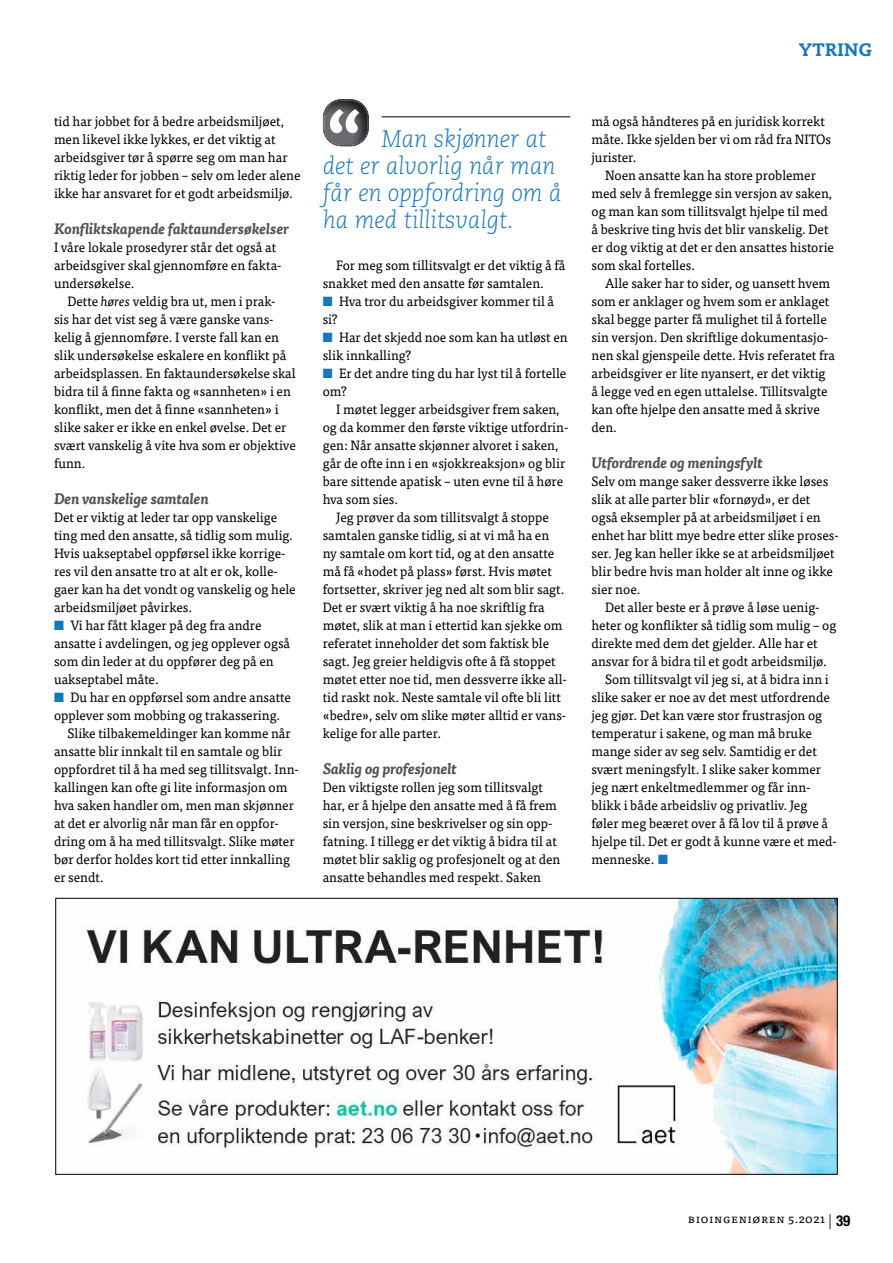
<style>
.page{position:relative;width:893px;height:1263px;background:#fff}
.page>*{position:absolute;margin:0;border:0;box-sizing:border-box;transform-origin:0 0}
.t1{font:italic 300 24px/27px "Caecilia LT Std";color:#1776bc}
.t2{font:800 18px "Caecilia LT Std";letter-spacing:.02em;color:#1776bc}
.t3{font:italic 700 15px "Tisa Pro";color:#545158;scale:.96 1}
.t4{font:13.5px/18px "Tisa Pro";color:#000;scale:.96 1}
.t5{font:12px "Tisa Pro";letter-spacing:.05em;color:#000}
.s1{font-style:italic}
.s2{color:#1776bc}
.s3{font-family:"Helvetica Neue LT Pro";font-weight:300;font-size:15px}
.s4{font-family:"Helvetica Neue LT Pro";font-weight:700;font-stretch:condensed;font-size:15px}
</style>
<div class="page">
<img style="left:84px;top:900px;width:752px;height:273px">
<hr style="left:382px;top:116px;width:188px;height:1px;background:#000">
<div style="left:320px;top:97px;width:50px;height:51px;background:#000;opacity:.75"></div>
<svg style="left:323px;top:99px;width:46px;height:48px"></svg>
<h2 class="t2" style="left:799px;top:39px;width:74px">YTRING</h2>
<p class="t4" style="left:54px;top:111px;width:258px">tid har jobbet for å bedre arbeidsmiljøet, men likevel ikke lykkes, er det viktig at arbeidsgiver tør å spørre seg om man har riktig leder for jobben – selv om leder alene ikke har ansvaret for et godt arbeidsmiljø.</p>
<p class="t3" style="left:54px;top:217px;width:246px">Konfliktskapende faktaundersøkelser</p>
<p class="t4" style="left:54px;top:237px;width:237px">I våre lokale prosedyrer står det også at arbeidsgiver skal gjennomføre en fakta&shy;undersøkelse.</p>
<p class="t4" style="left:54px;top:291px;width:253px;text-indent:14px">Dette <span class="s1">høres</span> veldig bra ut, men i prak-<br>sis har det vist seg å være ganske vans&shy;kelig å gjennomføre. I verste fall kan en slik undersøkelse eskalere en konflikt på arbeidsplassen. En faktaundersøkelse skal bidra til å finne fakta og «sannheten» i en konflikt, men det å finne «sannheten» i slike saker er ikke en enkel øvelse. Det er svært vanskelig å vite hva som er objektive funn.</p>
<p class="t3" style="left:54px;top:487px;width:163px">Den vanskelige samtalen</p>
<p class="t4" style="left:54px;top:507px;width:253px">Det er viktig at leder tar opp vanskelige ting med den ansatte, så tidlig som mulig.<br>Hvis uakseptabel oppførsel ikke korrige&shy;res vil den ansatte tro at alt er ok, kolle&shy;gaer kan ha det vondt og vanskelig og hele arbeidsmiljøet påvirkes.</p>
<p class="t4" style="left:54px;top:615px;width:247px"><span class="s2">■</span> Vi har fått klager på deg fra andre ansatte i avdelingen, og jeg opplever også som din leder at du oppfører deg på en uakseptabel måte.</p>
<p class="t4" style="left:54px;top:687px;width:248px"><span class="s2">■</span> Du har en oppførsel som andre ansatte</p>
<p class="t4" style="left:54px;top:705px;width:237px">opplever som mobbing og trakassering.</p>
<p class="t4" style="left:68px;top:723px;width:234px">Slike tilbakemeldinger kan komme når</p>
<p class="t4" style="left:54px;top:741px;width:239px">ansatte blir innkalt til en samtale og blir</p>
<p class="t4" style="left:54px;top:759px;width:257px">oppfordret til å ha med seg tillitsvalgt. Inn-</p>
<p class="t4" style="left:54px;top:777px;width:245px">kallingen kan ofte gi lite informasjon om</p>
<p class="t4" style="left:54px;top:795px;width:251px">hva saken handler om, men man skjønner</p>
<p class="t4" style="left:54px;top:813px;width:236px">at det er alvorlig når man får en oppfor-</p>
<p class="t4" style="left:54px;top:831px;width:252px">dring om å ha med tillitsvalgt. Slike møter</p>
<p class="t4" style="left:54px;top:849px;width:247px">bør derfor holdes kort tid etter innkalling</p>
<p class="t4" style="left:54px;top:867px;width:53px">er sendt.</p>
<h1 class="t1" style="left:323px;top:126px;width:240px;text-indent:59px">Man skjønner at det er alvorlig når man får en oppfordring om å ha med tillitsvalgt.</h1>
<p class="t4" style="left:323px;top:255px;width:254px;text-indent:14px">For meg som tillitsvalgt er det viktig å få snakket med den ansatte før samtalen.</p>
<p class="t4" style="left:323px;top:291px;width:242px"><span class="s2">■</span> Hva tror du arbeidsgiver kommer til å si?</p>
<p class="t4" style="left:323px;top:327px;width:257px"><span class="s2">■</span> Har det skjedd noe som kan ha utløst en slik innkalling?</p>
<p class="t4" style="left:323px;top:363px;width:255px"><span class="s2">■</span> Er det andre ting du har lyst til å fortelle om?</p>
<p class="t4" style="left:323px;top:399px;width:257px;text-indent:14px">I møtet legger arbeidsgiver frem saken, og da kommer den første viktige utfordrin&shy;gen: Når ansatte skjønner alvoret i saken, går de ofte inn i en «sjokkreaksjon» og blir bare sittende apatisk – uten evne til å høre hva som sies.</p>
<p class="t4" style="left:323px;top:507px;width:256px;text-indent:14px">Jeg prøver da som tillitsvalgt å stoppe samtalen ganske tidlig, si at vi må ha en<br>ny samtale om kort tid, og at den ansatte må få «hodet på plass» først. Hvis møtet fortsetter, skriver jeg ned alt som blir sagt.<br>Det er svært viktig å ha noe skriftlig fra møtet, slik at man i ettertid kan sjekke om referatet inneholder det som faktisk ble sagt. Jeg greier heldigvis ofte å få stoppet møtet etter noe tid, men dessverre ikke all&shy;tid raskt nok. Neste samtale vil ofte bli litt «bedre», selv om slike møter alltid er vans&shy;kelige for alle parter.</p>
<p class="t3" style="left:323px;top:757px;width:141px">Saklig og profesjonelt</p>
<p class="t4" style="left:323px;top:777px;width:249px">Den viktigste rollen jeg som tillitsvalgt har, er å hjelpe den ansatte med å få frem sin versjon, sine beskrivelser og sin opp&shy;fatning. I tillegg er det viktig å bidra til at møtet blir saklig og profesjonelt og at den ansatte behandles med respekt. Saken</p>
<p class="t4" style="left:591px;top:111px;width:251px">må også håndteres på en juridisk korrekt måte. Ikke sjelden ber vi om råd fra NITOs jurister.</p>
<p class="t4" style="left:591px;top:165px;width:254px;text-indent:14px">Noen ansatte kan ha store problemer med selv å fremlegge sin versjon av saken, og man kan som tillitsvalgt hjelpe til med å beskrive ting hvis det blir vanskelig. Det er dog viktig at det er den ansattes historie som skal fortelles.</p>
<p class="t4" style="left:591px;top:273px;width:255px;text-indent:14px">Alle saker har to sider, og uansett hvem som er anklager og hvem som er anklaget skal begge parter få mulighet til å fortelle sin versjon. Den skriftlige dokumentasjo&shy;nen skal gjenspeile dette. Hvis referatet fra arbeidsgiver er lite nyansert, er det viktig å legge ved en egen uttalelse. Tillitsvalgte kan ofte hjelpe den ansatte med å skrive den.</p>
<p class="t3" style="left:591px;top:451px;width:180px">Utfordrende og meningsfylt</p>
<p class="t4" style="left:591px;top:471px;width:259px">Selv om mange saker dessverre ikke løses slik at alle parter blir «fornøyd», er det også eksempler på at arbeidsmiljøet i en enhet har blitt mye bedre etter slike proses&shy;ser. Jeg kan heller ikke se at arbeidsmiljøet blir bedre hvis man holder alt inne og ikke sier noe.</p>
<p class="t4" style="left:605px;top:597px;width:225px">Det aller beste er å prøve å løse uenig-</p>
<p class="t4" style="left:591px;top:615px;width:257px">heter og konflikter så tidlig som mulig – og</p>
<p class="t4" style="left:591px;top:633px;width:237px">direkte med dem det gjelder. Alle har et</p>
<p class="t4" style="left:591px;top:651px;width:247px">ansvar for å bidra til et godt arbeidsmiljø.</p>
<p class="t4" style="left:605px;top:669px;width:235px">Som tillitsvalgt vil jeg si, at å bidra inn i</p>
<p class="t4" style="left:591px;top:687px;width:250px">slike saker er noe av det mest utfordrende</p>
<p class="t4" style="left:591px;top:705px;width:242px">jeg gjør. Det kan være stor frustrasjon og</p>
<p class="t4" style="left:591px;top:723px;width:231px">temperatur i sakene, og man må bruke</p>
<p class="t4" style="left:591px;top:741px;width:236px">mange sider av seg selv. Samtidig er det</p>
<p class="t4" style="left:591px;top:759px;width:241px">svært meningsfylt. I slike saker kommer</p>
<p class="t4" style="left:591px;top:777px;width:230px">jeg nært enkeltmedlemmer og får inn-</p>
<p class="t4" style="left:591px;top:795px;width:226px">blikk i både arbeidsliv og privatliv. Jeg</p>
<p class="t4" style="left:591px;top:813px;width:248px">føler meg beæret over å få lov til å prøve å</p>
<p class="t4" style="left:591px;top:831px;width:257px">hjelpe til. Det er godt å kunne være et med-</p>
<p class="t4" style="left:591px;top:849px;width:81px">menneske. <span class="s2">■</span></p>
<p class="t5" style="left:688px;top:1209px;width:164px">Bioingeniøren 5.2021 <span class="s3">|</span> <span class="s4">39</span></p>
</div>
